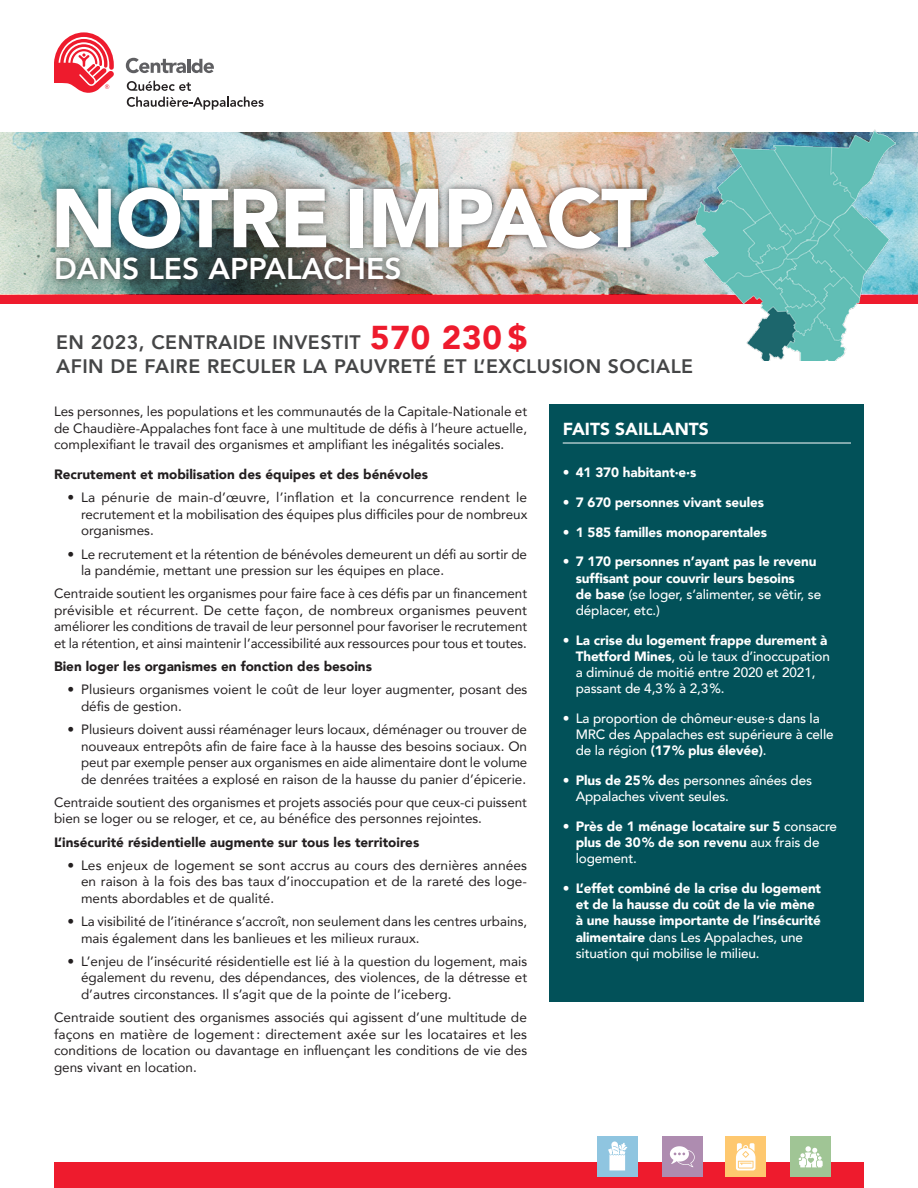
<style>
.page{position:relative;width:918px;height:1188px;background:#fff}
.page>*{position:absolute;margin:0;border:0;box-sizing:border-box;transform-origin:0 0}
.t1{font:900 82.5px "Avenir";letter-spacing:-.01em;color:#fff}
.t2{font:800 30px "Avenir";color:#fff}
.t3{font:800 19.5px/24px "Avenir";letter-spacing:.025em;color:#454647}
.t4{font:900 17.4px "Avenir";color:#fff}
.t5{font:13.5px/16.5px "Avenir";color:#231f20;text-align:justify}
.t6{font:900 13.5px/16.2px "Avenir";letter-spacing:-.01em;color:#fff}
.t7{font:500 13.5px/16.2px "Avenir";letter-spacing:-.01em;color:#fff}
.t8{font:900 13.5px "Avenir";color:#231f20}
.s1{font-weight:900;font-size:33px;color:#ee1b2d}
.s2{font-weight:400}
.s3{font-weight:500}
.s4{font-weight:900}
</style>
<div class="page">
<img style="left:0;top:132px;width:918px;height:162px">
<div style="left:0;top:294px;width:918px;height:10px;background:#ee1b2d"></div>
<svg style="left:126px;top:58px;width:88px;height:15px"></svg>
<svg style="left:127px;top:81px;width:64px;height:10px"></svg>
<svg style="left:127px;top:97px;width:137px;height:13px"></svg>
<svg style="left:54px;top:32px;width:60px;height:61px"></svg>
<div style="left:54px;top:1163px;width:810px;height:25px;background:#ee1b2d"></div>
<div style="left:49px;top:180px;width:605px;height:76px;background:#231f20;opacity:.75"></div>
<div style="left:791px;top:1136px;width:40px;height:40px;background:#a0c595"></div>
<div style="left:598px;top:1136px;width:40px;height:40px;background:#8fc5e0"></div>
<svg style="left:608px;top:1141px;width:19px;height:29px"></svg>
<div style="left:726px;top:1136px;width:40px;height:40px;background:#fec86f"></div>
<svg style="left:736px;top:1143px;width:19px;height:27px"></svg>
<div style="left:662px;top:1136px;width:40px;height:40px;background:#ae8cb0"></div>
<svg style="left:670px;top:1146px;width:25px;height:21px"></svg>
<svg style="left:799px;top:1146px;width:24px;height:21px"></svg>
<img style="left:696px;top:130px;width:200px;height:230px">
<div style="left:550px;top:405px;width:314px;height:597px;background:#025159"></div>
<hr style="left:563px;top:443px;width:288px;height:1px;background:#fff">
<div style="left:49px;top:251px;width:358px;height:36px;background:#231f20;opacity:.75"></div>
<h1 class="t1" style="left:51px;top:148px;width:598px">NOTRE IMPACT</h1>
<h2 class="t2" style="left:54px;top:246px;width:349px">DANS LES APPALACHES</h2>
<h3 class="t3" style="left:56px;top:330px;width:639px">EN 2023, CENTRAIDE INVESTIT <span class="s1">570 230 $<br></span>AFIN DE FAIRE RECULER LA PAUVRETÉ ET L’EXCLUSION SOCIALE</h3>
<p class="t5" style="left:54px;top:403px;width:475px">Les personnes, les populations et les communautés de la Capitale-Nationale et de Chaudière-Appalaches font face à une multitude de défis à l’heure actuelle, complexifiant le travail des organismes et amplifiant les inégalités sociales.</p>
<p class="t8" style="left:54px;top:463px;width:376px">Recrutement et mobilisation des équipes et des bénévoles</p>
<p class="t5" style="left:81px;top:489px;width:448px;text-indent:-14px">• La pénurie de main-d’œuvre, l’inflation et la concurrence rendent le recrutement et la mobilisation des équipes plus difficiles pour de nombreux organismes.</p>
<p class="t5" style="left:81px;top:545px;width:448px;text-indent:-14px">• Le recrutement et la rétention de bénévoles demeurent un défi au sortir de la pandémie, mettant une pression sur les équipes en place.</p>
<p class="t5" style="left:54px;top:585px;width:475px">Centraide soutient les organismes pour faire face à ces défis par un financement prévisible et récurrent. De cette façon, de nombreux organismes peuvent améliorer les conditions de travail de leur personnel pour favoriser le recrutement et la rétention, et ainsi maintenir l’accessibilité aux ressources pour tous et toutes.</p>
<p class="t8" style="left:54px;top:655px;width:319px">Bien loger les organismes en fonction des besoins</p>
<p class="t5" style="left:81px;top:681px;width:448px;text-indent:-14px">• Plusieurs organismes voient le coût de leur loyer augmenter, posant des défis de gestion.</p>
<p class="t5" style="left:81px;top:721px;width:448px;text-indent:-14px">• Plusieurs doivent aussi réaménager leurs locaux, déménager ou trouver de nouveaux entrepôts afin de faire face à la hausse des besoins sociaux. On peut par exemple penser aux organismes en aide alimentaire dont le volume de denrées traitées a explosé en raison de la hausse du panier d’épicerie.</p>
<p class="t5" style="left:54px;top:793px;width:474px">Centraide soutient des organismes et projets associés pour que ceux-ci puissent bien se loger ou se reloger, et ce, au bénéfice des personnes rejointes.</p>
<p class="t8" style="left:54px;top:830px;width:367px">L’insécurité résidentielle augmente sur tous les territoires</p>
<p class="t5" style="left:81px;top:856px;width:448px;text-indent:-14px">• Les enjeux de logement se sont accrus au cours des dernières années en raison à la fois des bas taux d’inoccupation et de la rareté des loge&shy;ments abordables et de qualité.</p>
<p class="t5" style="left:81px;top:913px;width:448px;text-indent:-14px">• La visibilité de l’itinérance s’accroît, non seulement dans les centres urbains, mais également dans les banlieues et les milieux ruraux.</p>
<p class="t5" style="left:81px;top:952px;width:448px;text-indent:-14px">• L’enjeu de l’insécurité résidentielle est lié à la question du logement, mais également du revenu, des dépendances, des violences, de la détresse et d’autres circonstances. Il s’agit que de la pointe de l’iceberg.</p>
<p class="t5" style="left:54px;top:1009px;width:475px">Centraide soutient des organismes associés qui agissent d’une multitude de façons en matière de logement: directement axée sur les locataires et les conditions de location ou davantage en influençant les conditions de vie des gens vivant en location.</p>
<p class="t4" style="left:563px;top:414px;width:148px">FAITS SAILLANTS</p>
<p class="t6" style="left:563px;top:464px;width:135px"><span class="s2">•</span> 41 370 habitant·e·s</p>
<p class="t6" style="left:563px;top:494px;width:203px"><span class="s2">•</span> 7 670 personnes vivant seules</p>
<p class="t6" style="left:563px;top:524px;width:206px"><span class="s2">•</span> 1 585 familles monoparentales</p>
<p class="t6" style="left:576px;top:553px;width:247px;text-indent:-13px"><span class="s2">•</span> 7 170 personnes n’ayant pas le revenu suffisant pour couvrir leurs besoins<br>de base <span class="s3">(se loger, s’alimenter, se vêtir, se déplacer, etc.)</span></p>
<p class="t7" style="left:576px;top:631px;width:256px;text-indent:-13px"><span class="s2">•</span> <span class="s4">La crise du logement frappe durement à Thetford Mines</span>, où le taux d’inoccupation a diminué de moitié entre 2020 et 2021, passant de 4,3% à 2,3%.</p>
<p class="t7" style="left:576px;top:709px;width:259px;text-indent:-13px">• La proportion de chômeur·euse·s dans la<br>MRC des Appalaches est supérieure à celle de la région <span class="s4">(17% plus élevée)</span>.</p>
<p class="t7" style="left:576px;top:772px;width:238px;text-indent:-13px"><span class="s2">•</span> <span class="s4">Plus de 25% d</span>es personnes aînées des<br>Appalaches vivent seules.</p>
<p class="t6" style="left:576px;top:818px;width:263px;text-indent:-13px"><span class="s2">•</span> Près de 1 ménage locataire sur 5 <span class="s3">consacre </span>plus de 30% de son revenu <span class="s3">aux frais de logement.</span></p>
<p class="t6" style="left:576px;top:880px;width:247px;text-indent:-13px"><span class="s2">•</span> L’effet combiné de la crise du logement et de la hausse du coût de la vie mène à une hausse importante de l’insécurité alimentaire <span class="s3">dans Les Appalaches, une situation qui mobilise le milieu.</span></p>
</div>
